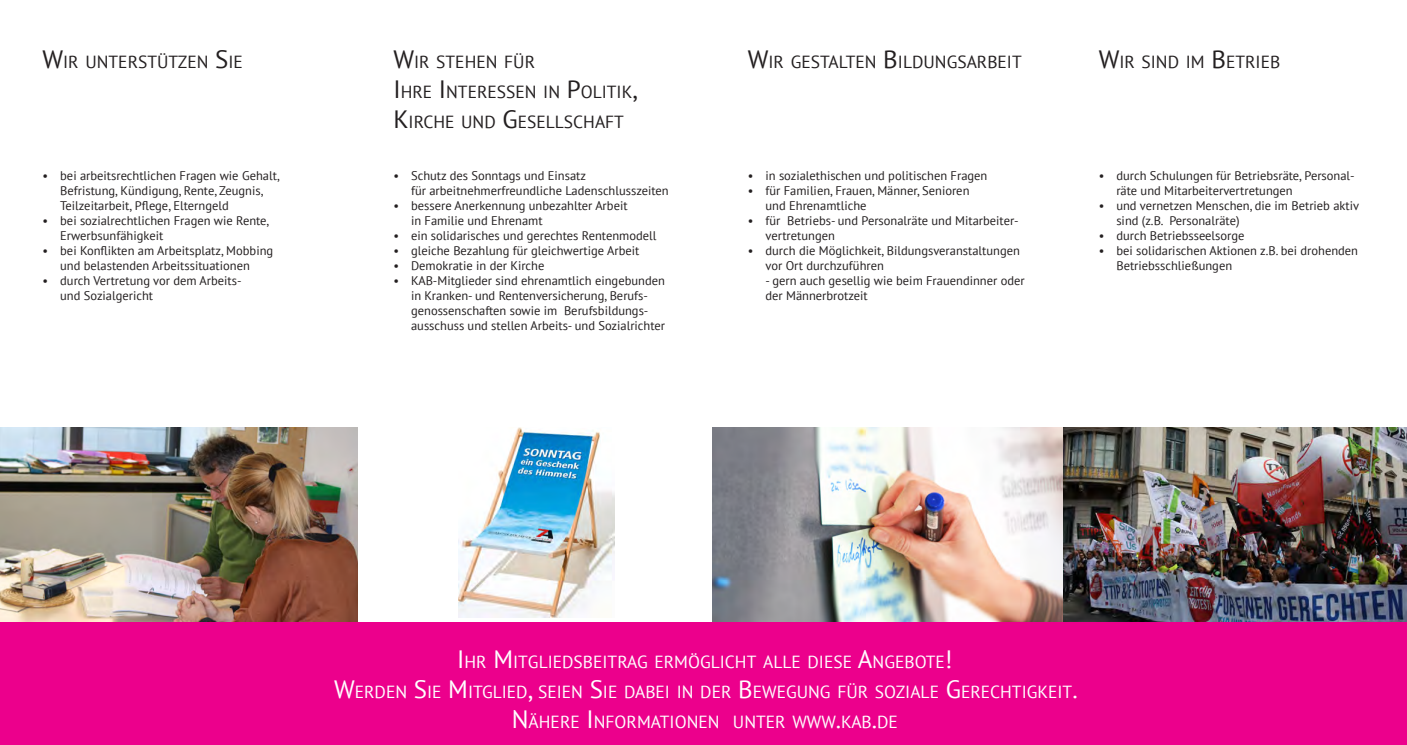
<style>
.page{position:relative;width:1407px;height:745px;background:#fff}
.page>*{position:absolute;margin:0;border:0;box-sizing:border-box;transform-origin:0 0}
.t1{font:17.5px/30px "PT Sans";color:#fff;text-align:center}
.t2{font:17.5px/30px "PT Sans";color:#231f20}
.t3{font:12.5px/15px "PT Sans";color:#231f20}
.s1{font-size:25px}
</style>
<div class="page">
<img style="left:0;top:427px;width:358px;height:195px">
<img style="left:458px;top:427px;width:157px;height:190px">
<img style="left:712px;top:427px;width:351px;height:195px">
<img style="left:1063px;top:427px;width:344px;height:195px">
<div style="left:0;top:622px;width:1407px;height:122px;background:#ec008c"></div>
<h1 class="t2" style="left:43px;top:46px;width:202px"><span class="s1">W</span>IR U NTERSTÜTZEN <span class="s1">S</span>IE</h1>
<p class="t3" style="left:60px;top:168px;width:221px;text-indent:-18px">• bei arbeitsrechtlichen Fragen wie Gehalt,<br>Befristung, Kündigung, Rente, Zeugnis,<br>Teilzeitarbeit, Pflege, Elterngeld</p>
<p class="t3" style="left:60px;top:213px;width:211px;text-indent:-18px">• bei sozialrechtlichen Fragen wie Rente,<br>Erwerbsunfähigkeit</p>
<p class="t3" style="left:43px;top:243px;width:232px;text-align:center">• bei Konflikten am Arbeitsplatz, Mobbing und belastenden Arbeitssituationen</p>
<p class="t3" style="left:60px;top:273px;width:183px;text-indent:-18px">• durch Vertretung vor dem Arbeits&shy;und Sozialgericht</p>
<h1 class="t2" style="left:393px;top:46px;width:246px"><span class="s1">W</span>IR STEHEN FÜR<br><span class="s1">I</span> HRE <span class="s1">I</span> NTERESSEN IN <span class="s1">P</span>OLITIK<span class="s1">,<br>K</span>IRCHE U ND <span class="s1">G</span> ESELLSCHAFT</h1>
<p class="t3" style="left:411px;top:168px;width:259px;text-indent:-18px">• Schutz des Sonntags und Einsatz<br>für arbeitnehmerfreundliche Ladenschlusszeiten</p>
<p class="t3" style="left:411px;top:198px;width:218px;text-indent:-18px">• bessere Anerkennung unbezahlter Arbeit in Familie und Ehrenamt</p>
<p class="t3" style="left:393px;top:228px;width:264px">• ein solidarisches und gerechtes Rentenmodell</p>
<p class="t3" style="left:393px;top:243px;width:248px">• gleiche Bezahlung für gleichwertige Arbeit</p>
<p class="t3" style="left:393px;top:258px;width:153px">• Demokratie in der Kirche</p>
<p class="t3" style="left:411px;top:273px;width:255px;text-indent:-18px">• KAB-Mitglieder sind ehrenamtlich eingebunden in Kranken- und Rentenversicherung, Berufs&shy;genossenschaften sowie im Berufsbildungs&shy;ausschuss und stellen Arbeits- und Sozialrichter</p>
<h1 class="t2" style="left:748px;top:46px;width:275px"><span class="s1">W</span>IR GESTALTEN <span class="s1">B</span> ILDU NGSARBEIT</h1>
<p class="t3" style="left:748px;top:168px;width:241px">• in sozialethischen und politischen Fragen</p>
<p class="t3" style="left:765px;top:183px;width:205px;text-indent:-18px">• für Familien, Frauen, Männer, Senioren und Ehrenamtliche</p>
<p class="t3" style="left:765px;top:213px;width:255px;text-indent:-18px">• für Betriebs- und Personalräte und Mitarbeiter&shy;vertretungen</p>
<p class="t3" style="left:765px;top:243px;width:256px;text-indent:-18px">• durch die Möglichkeit, Bildungsveranstaltungen vor Ort durchzuführen</p>
<p class="t3" style="left:765px;top:273px;width:261px">- gern auch gesellig wie beim Frauendinner oder der Männerbrotzeit</p>
<h1 class="t2" style="left:1098px;top:46px;width:183px"><span class="s1">W</span>IR SIND IM <span class="s1">B</span>ETRIEB</h1>
<p class="t3" style="left:1116px;top:168px;width:240px;text-indent:-18px">• durch Schulungen für Betriebsräte, Personal&shy;räte und Mitarbeitervertretungen</p>
<p class="t3" style="left:1116px;top:198px;width:244px;text-indent:-18px">• und vernetzen Menschen, die im Betrieb aktiv sind (z.B. Personalräte)</p>
<p class="t3" style="left:1098px;top:228px;width:147px">• durch Betriebsseelsorge</p>
<p class="t3" style="left:1116px;top:243px;width:243px;text-indent:-18px">• bei solidarischen Aktionen z.B. bei drohenden<br>Betriebsschließungen</p>
<h1 class="t1" style="left:334px;top:646px;width:745px"><span class="s1">I</span> HR <span class="s1">M</span>ITGLIEDSBEITRAG ERMÖGLICHT ALLE DIESE <span class="s1">A</span>NGEBOTE<span class="s1">!<br>W</span>ERDEN <span class="s1">S</span>IE <span class="s1">M</span>ITGLIED<span class="s1">,</span> SEIEN <span class="s1">S</span>IE DABEI IN DER <span class="s1">B</span>EWEGUNG FÜR SOZIALE <span class="s1">G</span>ERECHTIGKEIT<span class="s1">.<br>N</span>ÄHERE <span class="s1">I</span> NFORMATIONEN UNTER WWW<span class="s1">.</span>KAB<span class="s1">.</span>DE</h1>
</div>
